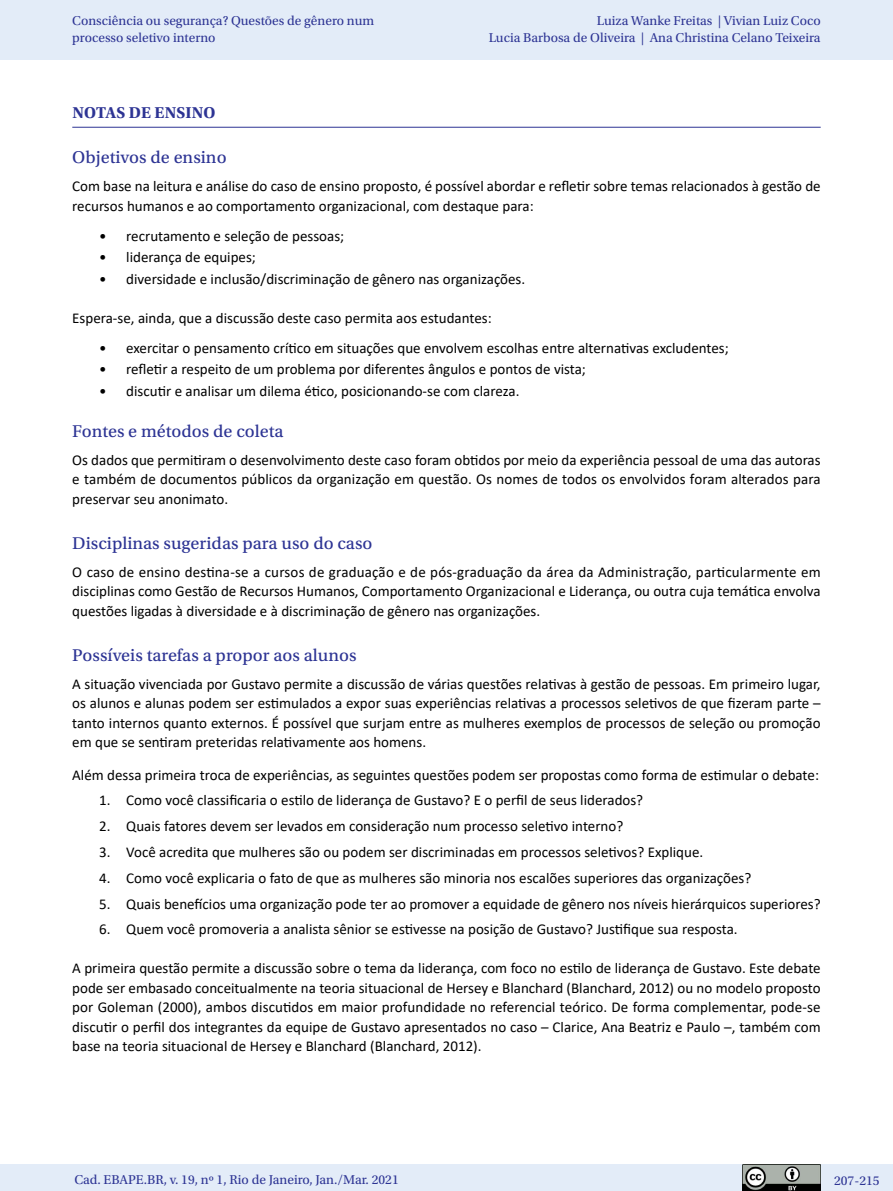
<style>
.page{position:relative;width:893px;height:1191px;background:#fff}
.page>*{position:absolute;margin:0;border:0;box-sizing:border-box;transform-origin:0 0}
.t1{font:18px "Utopia Std Capt";color:#2d3494}
.t2{font:700 16.5px "Utopia Std";letter-spacing:.01em;color:#2d3494}
.t3{font:15px/19.5px "Calibri";color:#000;text-align:justify}
.t4{font:13.5px/16.5px "Utopia Std";color:#2d3494}
</style>
<div class="page">
<div style="left:0;top:0;width:893px;height:60px;background:#e3ecf8"></div>
<div style="left:0;top:1164px;width:893px;height:27px;background:#e3ecf8"></div>
<img style="left:743px;top:1164px;width:78px;height:27px">
<hr style="left:72px;top:127px;width:749px;height:1px;background:#2d3494">
<p class="t4" style="left:72px;top:13px;width:303px">Consciência ou segurança? Questões de gênero num processo seletivo interno</p>
<p class="t4" style="left:489px;top:13px;width:333px;text-align:right">Luiza Wanke Freitas | Vivian Luiz Coco<br>Lucia Barbosa de Oliveira | Ana Christina Celano Teixeira</p>
<p class="t2" style="left:72px;top:103px;width:145px">NOTAS DE ENSINO</p>
<p class="t1" style="left:72px;top:148px;width:156px">Objetivos de ensino</p>
<p class="t3" style="left:72px;top:176px;width:750px">Com base na leitura e análise do caso de ensino proposto, é possível abordar e refletir sobre temas relacionados à gestão de recursos humanos e ao comportamento organizacional, com destaque para:</p>
<p class="t3" style="left:99px;top:226px;width:246px">• recrutamento e seleção de pessoas;</p>
<p class="t3" style="left:99px;top:247px;width:158px">• liderança de equipes;</p>
<p class="t3" style="left:99px;top:269px;width:427px">• diversidade e inclusão/discriminação de gênero nas organizações.</p>
<p class="t3" style="left:72px;top:308px;width:421px">Espera-se, ainda, que a discussão deste caso permita aos estudantes:</p>
<p class="t3" style="left:99px;top:338px;width:631px">• exercitar o pensamento crítico em situações que envolvem escolhas entre alternativas excludentes;</p>
<p class="t3" style="left:99px;top:359px;width:488px">• refletir a respeito de um problema por diferentes ângulos e pontos de vista;</p>
<p class="t3" style="left:99px;top:381px;width:422px">• discutir e analisar um dilema ético, posicionando-se com clareza.</p>
<p class="t1" style="left:72px;top:421px;width:213px">Fontes e métodos de coleta</p>
<p class="t3" style="left:72px;top:450px;width:750px">Os dados que permitiram o desenvolvimento deste caso foram obtidos por meio da experiência pessoal de uma das autoras e também de documentos públicos da organização em questão. Os nomes de todos os envolvidos foram alterados para preservar seu anonimato.</p>
<p class="t1" style="left:72px;top:533px;width:302px">Disciplinas sugeridas para uso do caso</p>
<p class="t3" style="left:72px;top:562px;width:750px">O caso de ensino destina-se a cursos de graduação e de pós-graduação da área da Administração, particularmente em disciplinas como Gestão de Recursos Humanos, Comportamento Organizacional e Liderança, ou outra cuja temática envolva questões ligadas à diversidade e à discriminação de gênero nas organizações.</p>
<p class="t1" style="left:72px;top:645px;width:286px">Possíveis tarefas a propor aos alunos</p>
<p class="t3" style="left:72px;top:674px;width:750px">A situação vivenciada por Gustavo permite a discussão de várias questões relativas à gestão de pessoas. Em primeiro lugar, os alunos e alunas podem ser estimulados a expor suas experiências relativas a processos seletivos de que fizeram parte – tanto internos quanto externos. É possível que surjam entre as mulheres exemplos de processos de seleção ou promoção em que se sentiram preteridas relativamente aos homens.</p>
<p class="t3" style="left:72px;top:764px;width:748px">Além dessa primeira troca de experiências, as seguintes questões podem ser propostas como forma de estimular o debate:</p>
<p class="t3" style="left:99px;top:790px;width:545px">1. Como você classificaria o estilo de liderança de Gustavo? E o perfil de seus liderados?</p>
<p class="t3" style="left:99px;top:816px;width:526px">2. Quais fatores devem ser levados em consideração num processo seletivo interno?</p>
<p class="t3" style="left:99px;top:842px;width:605px">3. Você acredita que mulheres são ou podem ser discriminadas em processos seletivos? Explique.</p>
<p class="t3" style="left:99px;top:867px;width:654px">4. Como você explicaria o fato de que as mulheres são minoria nos escalões superiores das organizações?</p>
<p class="t3" style="left:99px;top:893px;width:723px">5. Quais benefícios uma organização pode ter ao promover a equidade de gênero nos níveis hierárquicos superiores?</p>
<p class="t3" style="left:99px;top:919px;width:640px">6. Quem você promoveria a analista sênior se estivesse na posição de Gustavo? Justifique sua resposta.</p>
<p class="t3" style="left:72px;top:958px;width:750px">A primeira questão permite a discussão sobre o tema da liderança, com foco no estilo de liderança de Gustavo. Este debate pode ser embasado conceitualmente na teoria situacional de Hersey e Blanchard (Blanchard, 2012) ou no modelo proposto por Goleman (2000), ambos discutidos em maior profundidade no referencial teórico. De forma complementar, pode-se discutir o perfil dos integrantes da equipe de Gustavo apresentados no caso – Clarice, Ana Beatriz e Paulo –, também com base na teoria situacional de Hersey e Blanchard (Blanchard, 2012).</p>
<p class="t4" style="left:74px;top:1171px;width:326px">Cad. EBAPE.BR, v. 19, nº 1, Rio de Janeiro, Jan./Mar. 2021</p>
<p class="t4" style="left:834px;top:1172px;width:47px">207-215</p>
</div>
